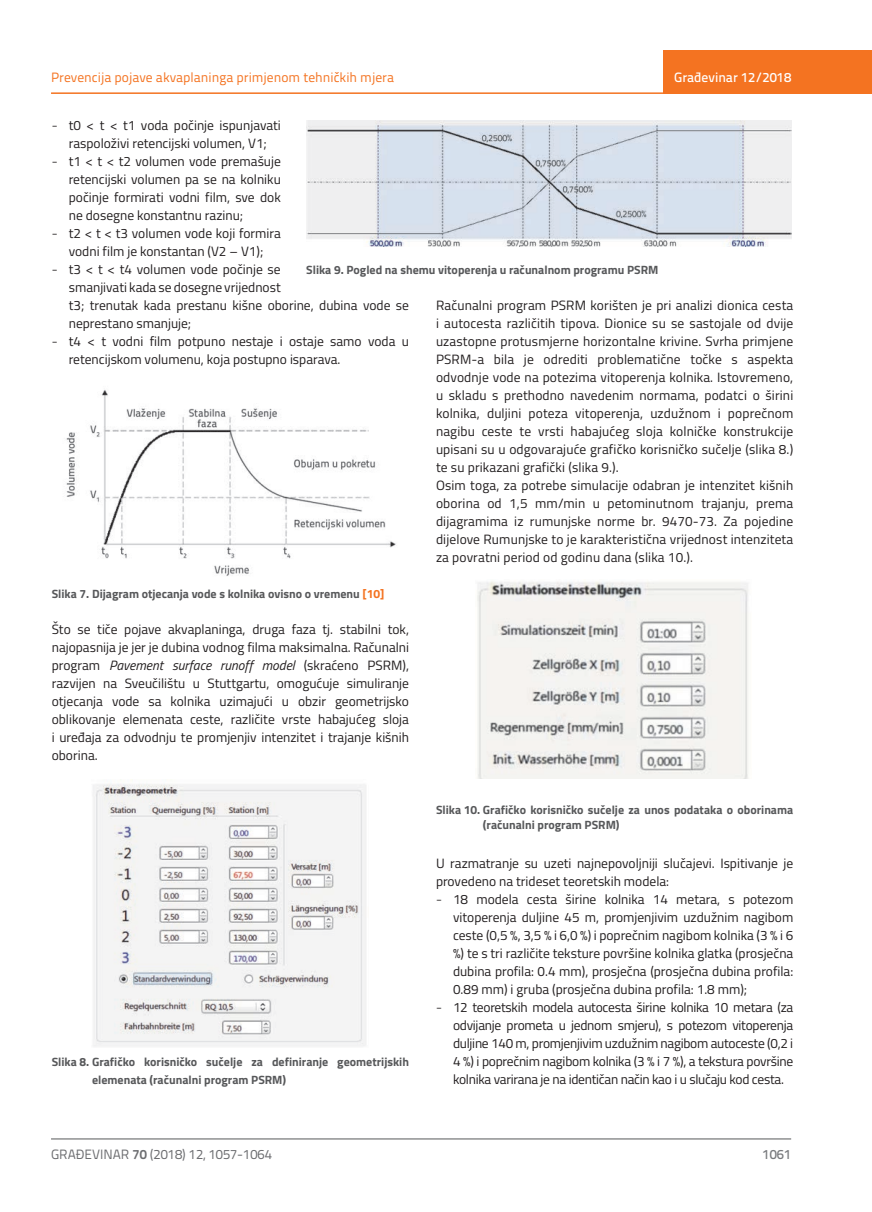
<style>
.page{position:relative;width:872px;height:1212px;background:#fff}
.page>*{position:absolute;margin:0;border:0;box-sizing:border-box;transform-origin:0 0}
.t1{font:13.5px/18px "Titillium";letter-spacing:.005em;color:#231f20;text-align:justify}
.t2{font:13.5px "Titillium Text 22 L";color:#f47321}
.t3{font:13.5px "Titillium Text 22 L";color:#6c6d70}
.t4{font:500 13.5px "Titillium Text 22 L";color:#fff}
.t5{font:500 13.5px "Titillium Text 22 L";color:#787a7d}
.t6{font:700 12px/18px "Titillium";color:#57585a}
.s1{font-family:"Titillium Text 22 L";font-weight:300}
.s2{color:#f47321}
.s3{font-style:italic}
.s4{font-weight:700}
</style>
<div class="page">
<hr style="left:51px;top:92px;width:821px;height:2px;background:#f47321">
<div style="left:663px;top:50px;width:209px;height:44px;background:#f47321"></div>
<hr style="left:51px;top:1139px;width:740px;height:1px;background:#57585a">
<img style="left:66px;top:390px;width:330px;height:186px">
<img style="left:93px;top:780px;width:273px;height:267px">
<img style="left:306px;top:121px;width:485px;height:126px">
<img style="left:477px;top:581px;width:272px;height:197px">
<p class="t2" style="left:51px;top:68px;width:344px">Prevencija pojave akvaplaninga primjenom tehničkih mjera</p>
<p class="t1" style="left:52px;top:115px;width:231px;text-align:center"><span class="s1">-</span> t0 &lt; t &lt; t1 voda počinje ispunjavati raspoloživi retencijski volumen, V1;</p>
<p class="t1" style="left:69px;top:151px;width:214px;text-indent:-17px"><span class="s1">-</span> t1 &lt; t &lt; t2 volumen vode premašuje retencijski volumen pa se na kolniku počinje formirati vodni film, sve dok ne dosegne konstantnu razinu;</p>
<p class="t1" style="left:52px;top:223px;width:231px;text-align:center"><span class="s1">-</span> t2 &lt; t &lt; t3 volumen vode koji formira vodni film je konstantan (V2 – V1);</p>
<p class="t1" style="left:69px;top:259px;width:342px;text-align:left;text-indent:-17px"><span class="s1">-</span> t3 &lt; t &lt; t4 volumen vode počinje se<br>smanjivati kada se dosegne vrijednost<br>t3; trenutak kada prestanu kišne oborine, dubina vode se neprestano smanjuje;</p>
<p class="t1" style="left:69px;top:331px;width:342px;text-indent:-17px"><span class="s1">-</span> t4 &lt; t vodni film potpuno nestaje i ostaje samo voda u retencijskom volumenu, koja postupno isparava.</p>
<p class="t4" style="left:674px;top:67px;width:118px">Građevinar 12/2018</p>
<p class="t6" style="left:306px;top:260px;width:354px">Slika 9. Pogled na shemu vitoperenja u računalnom programu PSRM</p>
<p class="t1" style="left:436px;top:295px;width:359px;text-align:left">Računalni program PSRM korišten je pri analizi dionica cesta i autocesta različitih tipova. Dionice su se sastojale od dvije uzastopne protusmjerne horizontalne krivine. Svrha primjene PSRM-a bila je odrediti problematične točke s aspekta odvodnje vode na potezima vitoperenja kolnika. Istovremeno, u skladu s prethodno navedenim normama, podatci o širini kolnika, duljini poteza vitoperenja, uzdužnom i poprečnom nagibu ceste te vrsti habajućeg sloja kolničke konstrukcije upisani su u odgovarajuće grafičko korisničko sučelje (slika 8.) te su prikazani grafički (slika 9.).<br>Osim toga, za potrebe simulacije odabran je intenzitet kišnih oborina od 1,5 mm/min u petominutnom trajanju, prema dijagramima iz rumunjske norme br. 9470-73. Za pojedine dijelove Rumunjske to je karakteristična vrijednost intenziteta za povratni period od godinu dana (slika 10.).</p>
<p class="t6" style="left:52px;top:584px;width:334px">Slika 7. Dijagram otjecanja vode s kolnika ovisno o vremenu <span class="s2">[10]</span></p>
<p class="t1" style="left:52px;top:620px;width:359px">Što se tiče pojave akvaplaninga, druga faza tj. stabilni tok, najopasnija je jer je dubina vodnog filma maksimalna. Računalni program <span class="s3">Pavement surface runoff model</span> (skraćeno PSRM), razvijen na Sveučilištu u Stuttgartu, omogućuje simuliranje otjecanja vode sa kolnika uzimajući u obzir geometrijsko oblikovanje elemenata ceste, različite vrste habajućeg sloja i uređaja za odvodnju te promjenjiv intenzitet i trajanje kišnih oborina.</p>
<p class="t6" style="left:92px;top:1052px;width:318px;text-indent:-40px">Slika 8. Grafičko korisničko sučelje za definiranje geometrijskih elemenata (računalni program PSRM)</p>
<p class="t6" style="left:483px;top:802px;width:312px;line-height:15px;text-indent:-47px">Slika 10. Grafičko korisničko sučelje za unos podataka o oborinama (računalni program PSRM)</p>
<p class="t1" style="left:436px;top:854px;width:359px">U razmatranje su uzeti najnepovoljniji slučajevi. Ispitivanje je provedeno na trideset teoretskih modela:</p>
<p class="t1" style="left:453px;top:890px;width:342px;text-indent:-17px"><span class="s1">-</span> 18 modela cesta širine kolnika 14 metara, s potezom vitoperenja duljine 45 m, promjenjivim uzdužnim nagibom ceste (0,5 %, 3,5 % i 6,0 %) i poprečnim nagibom kolnika (3 % i 6 %) te s tri različite teksture površine kolnika glatka (prosječna dubina profila: 0.4 mm), prosječna (prosječna dubina profila:<br>0.89 mm) i gruba (prosječna dubina profila: 1.8 mm);</p>
<p class="t1" style="left:453px;top:998px;width:342px;text-indent:-17px"><span class="s1">-</span> 12 teoretskih modela autocesta širine kolnika 10 metara (za odvijanje prometa u jednom smjeru), s potezom vitoperenja duljine 140 m, promjenjivim uzdužnim nagibom autoceste (0,2 i 4 %) i poprečnim nagibom kolnika (3 % i 7 %), a tekstura površine kolnika varirana je na identičan način kao i u slučaju kod cesta.</p>
<p class="t3" style="left:51px;top:1144px;width:222px">GRAĐEVINAR <span class="s4">70</span> (2018) 12, 1057-1064</p>
<p class="t5" style="left:762px;top:1144px;width:30px">1061</p>
</div>
